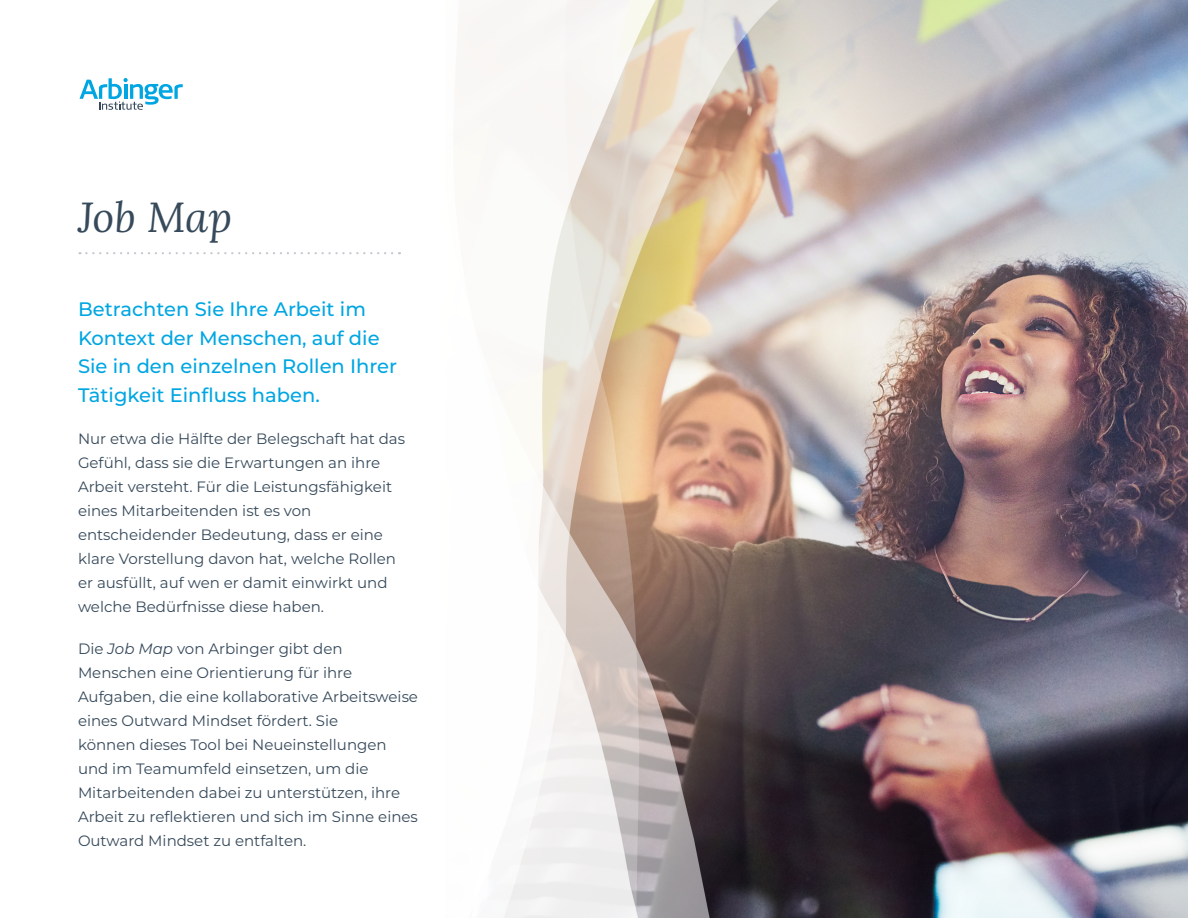
<style>
.page{position:relative;width:1188px;height:918px;background:#fff}
.page>*{position:absolute;margin:0;border:0;box-sizing:border-box;transform-origin:0 0}
.t1{font:italic 42px "Lora";letter-spacing:-.005em;color:#374a5b}
.t2{font:500 19.5px/28.5px "Montserrat";color:#00a6e2}
.t3{font:15px/24px "Montserrat";color:#374a5b}
.s1{font-style:italic}
</style>
<div class="page">
<img style="left:458px;top:0;width:730px;height:918px">
<svg style="left:80px;top:252px;width:312px;height:2px"></svg>
<svg style="left:80px;top:78px;width:103px;height:32px"></svg>
<h1 class="t1" style="left:78px;top:189px;width:156px">Job Map</h1>
<h2 class="t2" style="left:78px;top:294px;width:321px">Betrachten Sie Ihre Arbeit im<br>Kontext der Menschen, auf die<br>Sie in den einzelnen Rollen Ihrer<br>Tätigkeit Einfluss haben.</h2>
<p class="t3" style="left:78px;top:426px;width:329px">Nur etwa die Hälfte der Belegschaft hat das Gefühl, dass sie die Erwartungen an ihre Arbeit versteht. Für die Leistungsfähigkeit eines Mitarbeitenden ist es von entscheidender Bedeutung, dass er eine klare Vorstellung davon hat, welche Rollen er ausfüllt, auf wen er damit einwirkt und welche Bedürfnisse diese haben.</p>
<p class="t3" style="left:78px;top:636px;width:342px">Die <span class="s1">Job Map</span> von Arbinger gibt den Menschen eine Orientierung für ihre Aufgaben, die eine kollaborative Arbeitsweise eines Outward Mindset fördert. Sie<br>können dieses Tool bei Neueinstellungen und im Teamumfeld einsetzen, um die Mitarbeitenden dabei zu unterstützen, ihre Arbeit zu reflektieren und sich im Sinne eines Outward Mindset zu entfalten.</p>
</div>
